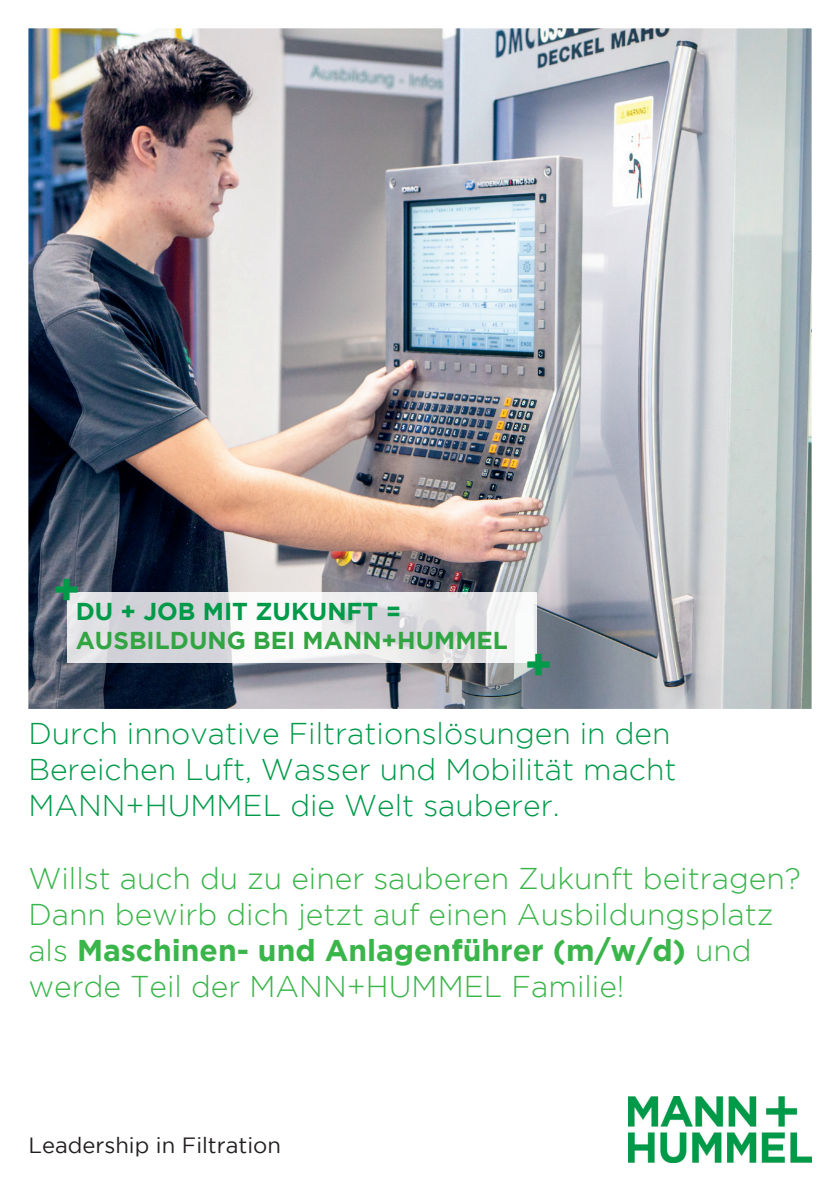
<style>
.page{position:relative;width:840px;height:1191px;background:#fff}
.page>*{position:absolute;margin:0;border:0;box-sizing:border-box;transform-origin:0 0}
.t1{font:700 44px "Gotham";color:#009a49}
.t2{font:300 30px/36px "Gotham";color:#3ab54a}
.t3{font:300 30px/36px "Gotham";color:#009a49}
.t4{font:700 24.4px "Gotham";color:#32a543}
.t5{font:700 24.4px "Gotham";color:#009a49}
.t6{font:22px "Gotham";color:#231f20}
.s1{font-weight:700}
</style>
<div class="page">
<img style="left:628px;top:1096px;width:183px;height:66px">
<img style="left:28px;top:28px;width:783px;height:681px">
<img style="left:67px;top:593px;width:469px;height:69px">
<h1 class="t1" style="left:52px;top:564px;width:30px">+</h1>
<p class="t5" style="left:76px;top:597px;width:327px">DU + JOB MIT ZUKUNFT =</p>
<p class="t4" style="left:76px;top:626px;width:433px">AUSBILDUNG BEI MANN+HUMMEL</p>
<h1 class="t1" style="left:524px;top:639px;width:30px">+</h1>
<p class="t3" style="left:28px;top:715px;width:649px">Durch innovative Filtrationslösungen in den<br>Bereichen Luft, Wasser und Mobilität macht<br>MANN+HUMMEL die Welt sauberer.</p>
<p class="t2" style="left:28px;top:860px;width:773px">Willst auch du zu einer sauberen Zukunft beitragen?<br>Dann bewirb dich jetzt auf einen Ausbildungsplatz als <span class="s1">Maschinen- und Anlagenführer (m/w/d)</span> und werde Teil der MANN+HUMMEL Familie!</p>
<p class="t6" style="left:28px;top:1132px;width:254px">Leadership in Filtration</p>
</div>
